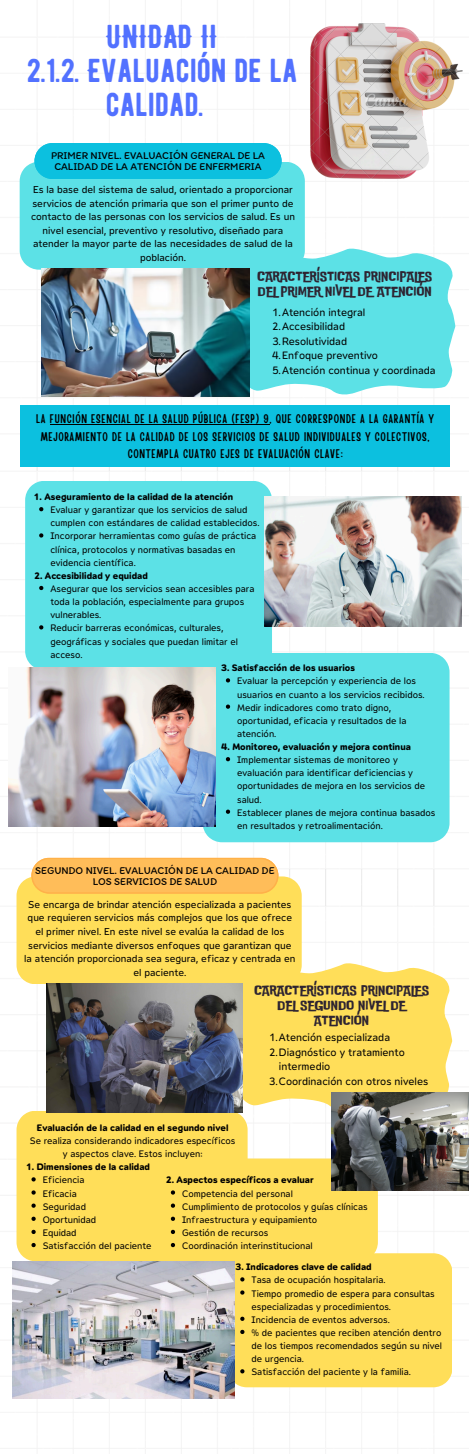
<style>
.page{position:relative;width:469px;height:1454px;background:#fff}
.page>*{position:absolute;margin:0;border:0;box-sizing:border-box;transform-origin:0 0}
.t1{font:33.12px/33.8px "BERNIER Regular";color:#5271ff;text-align:center}
.t2{font:14px/15px "Do Ub Le Ba Ss";color:#2e2431}
.t3{font:12.5px/17.4px "Handy Casual Condensed";letter-spacing:.055em;color:#000;text-align:center}
.t4{font:10.62px/14.5px "Opun Mai 400";color:#000}
.t5{font:10.62px/11.2px "Itim";color:#000;text-align:center}
.t6{font:10px/13.6px "Opun Mai 400";color:#000;text-align:center}
.t7{font:9.38px/13.1px "Opun Mai 400";color:#000}
.t8{font:9.38px "Opun Mai 700";color:#000}
</style>
<div class="page">
<img style="left:8px;top:435px;width:454px;height:434px">
<img style="left:12px;top:1386px;width:428px;height:65px">
<img style="left:310px;top:23px;width:153px;height:155px">
<div style="left:20px;top:162px;width:285px;height:107px;background:#5ce1e6"></div>
<svg style="left:231px;top:245px;width:224px;height:150px;fill:#5ce1e6"></svg>
<div style="left:264px;top:268px;width:162px;height:101px;background:#5ce1e6"></div>
<div style="left:34px;top:143px;width:247px;height:36px;background:#0cc0df"></div>
<div style="left:21px;top:405px;width:428px;height:61px;background:#0cc0df"></div>
<div style="left:25px;top:481px;width:247px;height:186px;background:#5ce1e6"></div>
<div style="left:203px;top:652px;width:246px;height:190px;background:#5ce1e6"></div>
<div style="left:17px;top:876px;width:285px;height:108px;background:#ffde59"></div>
<svg style="left:228px;top:960px;width:224px;height:147px;fill:#ffde59"></svg>
<div style="left:261px;top:983px;width:162px;height:100px;background:#ffde59"></div>
<svg style="left:31px;top:857px;width:247px;height:36px;background:#febe5d"></svg>
<div style="left:17px;top:1110px;width:230px;height:151px;background:#ffde59"></div>
<svg style="left:31px;top:1177px;width:5px;height:4px"></svg>
<svg style="left:31px;top:1190px;width:5px;height:4px"></svg>
<svg style="left:31px;top:1203px;width:5px;height:4px"></svg>
<svg style="left:31px;top:1216px;width:5px;height:4px"></svg>
<svg style="left:31px;top:1229px;width:5px;height:4px"></svg>
<svg style="left:31px;top:1242px;width:5px;height:4px"></svg>
<div style="left:216px;top:1158px;width:162px;height:103px;background:#ffde59"></div>
<div style="left:227px;top:1253px;width:225px;height:133px;background:#ffde59"></div>
<img style="left:41px;top:268px;width:209px;height:128px">
<img style="left:265px;top:496px;width:196px;height:130px">
<img style="left:9px;top:667px;width:207px;height:159px">
<img style="left:47px;top:983px;width:196px;height:129px">
<img style="left:12px;top:1261px;width:222px;height:137px">
<img style="left:331px;top:1092px;width:138px;height:98px">
<hr style="left:50px;top:424px;width:219px;height:1px;background:#000">
<svg style="left:226px;top:678px;width:4px;height:4px"></svg>
<svg style="left:226px;top:704px;width:4px;height:4px"></svg>
<svg style="left:226px;top:757px;width:4px;height:4px"></svg>
<svg style="left:226px;top:809px;width:4px;height:4px"></svg>
<svg style="left:39px;top:507px;width:4px;height:4px"></svg>
<svg style="left:39px;top:533px;width:4px;height:4px"></svg>
<svg style="left:39px;top:586px;width:4px;height:4px"></svg>
<svg style="left:39px;top:625px;width:4px;height:4px"></svg>
<svg style="left:171px;top:1190px;width:4px;height:4px"></svg>
<svg style="left:171px;top:1203px;width:4px;height:4px"></svg>
<svg style="left:171px;top:1216px;width:4px;height:4px"></svg>
<svg style="left:171px;top:1229px;width:4px;height:4px"></svg>
<svg style="left:171px;top:1242px;width:4px;height:4px"></svg>
<svg style="left:240px;top:1277px;width:4px;height:4px"></svg>
<svg style="left:240px;top:1290px;width:4px;height:4px"></svg>
<svg style="left:240px;top:1316px;width:4px;height:4px"></svg>
<svg style="left:240px;top:1329px;width:4px;height:4px"></svg>
<svg style="left:240px;top:1368px;width:4px;height:5px"></svg>
<h1 class="t1" style="left:27px;top:20px;width:272px">UNIDAD II<br>2.1.2. EVALUACIÓN DE LA<br>CALIDAD.</h1>
<p class="t5" style="left:51px;top:150px;width:215px">PRIMER NIVEL. EVALUACIÓN GENERAL DE LA<br>CALIDAD DE LA ATENCIÓN DE ENFERMERIA</p>
<p class="t6" style="left:31px;top:183px;width:265px">Es la base del sistema de salud, orientado a proporcionar servicios de atención primaria que son el primer punto de contacto de las personas con los servicios de salud. Es un nivel esencial, preventivo y resolutivo, diseñado para atender la mayor parte de las necesidades de salud de la población.</p>
<h2 class="t2" style="left:257px;top:267px;width:176px">CARACTERÍSTICAS PRINCIPALES<br>DEL PRIMER NIVEL DE ATENCIÓN</h2>
<p class="t4" style="left:272px;top:305px;width:165px">1.Atención integral<br>2.Accesibilidad<br>3.Resolutividad<br>4.Enfoque preventivo<br>5.Atención continua y coordinada</p>
<h3 class="t3" style="left:36px;top:409px;width:399px">LA FUNCIÓN ESENCIAL DE LA SALUD PÚBLICA (FESP) 9, QUE CORRESPONDE A LA GARANTÍA Y<br>MEJORAMIENTO DE LA CALIDAD DE LOS SERVICIOS DE SALUD INDIVIDUALES Y COLECTIVOS,<br>CONTEMPLA CUATRO EJES DE EVALUACIÓN CLAVE:</h3>
<p class="t8" style="left:34px;top:491px;width:200px">1. Aseguramiento de la calidad de la atención</p>
<p class="t7" style="left:50px;top:503px;width:210px">Evaluar y garantizar que los servicios de salud cumplen con estándares de calidad establecidos.<br>Incorporar herramientas como guías de práctica clínica, protocolos y normativas basadas en evidencia científica.</p>
<p class="t8" style="left:34px;top:570px;width:115px">2. Accesibilidad y equidad</p>
<p class="t7" style="left:50px;top:582px;width:205px">Asegurar que los servicios sean accesibles para toda la población, especialmente para grupos vulnerables.<br>Reducir barreras económicas, culturales, geográficas y sociales que puedan limitar el acceso.</p>
<p class="t8" style="left:221px;top:662px;width:135px">3. Satisfacción de los usuarios</p>
<p class="t7" style="left:237px;top:674px;width:189px">Evaluar la percepción y experiencia de los usuarios en cuanto a los servicios recibidos.<br>Medir indicadores como trato digno, oportunidad, eficacia y resultados de la atención.</p>
<p class="t8" style="left:221px;top:741px;width:191px">4. Monitoreo, evaluación y mejora continua</p>
<p class="t7" style="left:237px;top:753px;width:200px">Implementar sistemas de monitoreo y evaluación para identificar deficiencias y oportunidades de mejora en los servicios de salud.<br>Establecer planes de mejora continua basados en resultados y retroalimentación.</p>
<h1 class="t5" style="left:35px;top:864px;width:241px">SEGUNDO NIVEL. EVALUACIÓN DE LA CALIDAD DE<br>LOS SERVICIOS DE SALUD</h1>
<p class="t6" style="left:24px;top:897px;width:273px">Se encarga de brindar atención especializada a pacientes que requieren servicios más complejos que los que ofrece el primer nivel. En este nivel se evalúa la calidad de los servicios mediante diversos enfoques que garantizan que la atención proporcionada sea segura, eficaz y centrada en el paciente.</p>
<h2 class="t2" style="left:254px;top:981px;width:176px;text-align:center">CARACTERÍSTICAS PRINCIPALES<br>DEL SEGUNDO NIVEL DE<br>ATENCIÓN</h2>
<p class="t4" style="left:270px;top:1030px;width:121px">1.Atención especializada</p>
<p class="t4" style="left:269px;top:1044px;width:137px">2.Diagnóstico y tratamiento</p>
<p class="t4" style="left:279px;top:1059px;width:53px">intermedio</p>
<p class="t4" style="left:269px;top:1073px;width:160px">3.Coordinación con otros niveles</p>
<p class="t8" style="left:37px;top:1121px;width:193px">Evaluación de la calidad en el segundo nivel</p>
<p class="t7" style="left:30px;top:1134px;width:207px;text-align:center">Se realiza considerando indicadores específicos y aspectos clave. Estos incluyen:</p>
<p class="t8" style="left:27px;top:1161px;width:125px">1. Dimensiones de la calidad</p>
<p class="t7" style="left:43px;top:1173px;width:43px">Eficiencia</p>
<p class="t7" style="left:43px;top:1186px;width:36px">Eficacia</p>
<p class="t7" style="left:43px;top:1199px;width:45px">Seguridad</p>
<p class="t7" style="left:43px;top:1212px;width:55px">Oportunidad</p>
<p class="t7" style="left:43px;top:1225px;width:110px">Equidad<br>Satisfacción del paciente</p>
<p class="t8" style="left:166px;top:1174px;width:149px">2. Aspectos específicos a evaluar</p>
<p class="t7" style="left:182px;top:1186px;width:187px">Competencia del personal<br>Cumplimiento de protocolos y guías clínicas<br>Infraestructura y equipamiento<br>Gestión de recursos<br>Coordinación interinstitucional</p>
<p class="t8" style="left:235px;top:1261px;width:138px">3. Indicadores clave de calidad</p>
<p class="t7" style="left:251px;top:1273px;width:192px">Tasa de ocupación hospitalaria.<br>Tiempo promedio de espera para consultas especializadas y procedimientos.<br>Incidencia de eventos adversos.<br>% de pacientes que reciben atención dentro de los tiempos recomendados según su nivel de urgencia.<br>Satisfacción del paciente y la familia.</p>
</div>
